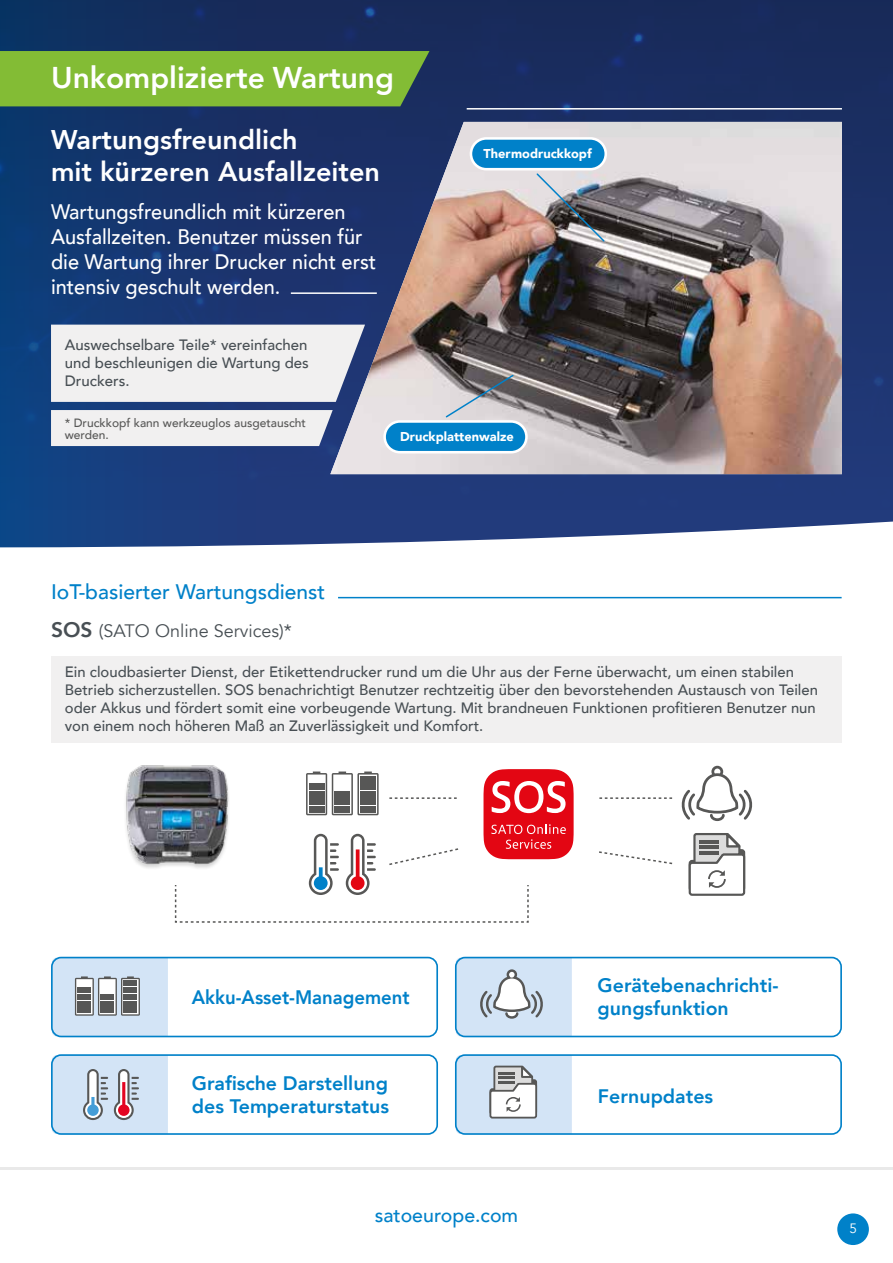
<style>
.page{position:relative;width:893px;height:1263px;background:#fff}
.page>*{position:absolute;margin:0;border:0;box-sizing:border-box;transform-origin:0 0}
.t1{font:800 30px "Avenir";color:#fff}
.t2{font:800 27px/32.4px "Avenir";color:#fff}
.t3{font:500 21px/25.2px "Avenir";color:#fff;scale:.95 1}
.t4{font:500 21px "Avenir";color:#0081c9}
.t5{font:800 19.5px/23.4px "Avenir";color:#0081c9}
.t6{font:800 19.5px "Avenir";color:#0081c9;scale:.95 1}
.t7{font:500 19.5px "Avenir";color:#0081c9}
.t8{font:18px "Avenir";color:#484f54}
.t9{font:500 15px/18px "Avenir";color:#484f54;text-align:justify}
.t10{font:13.5px "Avenir";color:#fff}
.t11{font:900 12.75px "Avenir";color:#fff}
.t12{font:500 12px/12px "Avenir";color:#575756}
.s1{font-weight:800;font-size:21px}
</style>
<div class="page">
<hr style="left:0;top:1167px;width:893px;height:2px;background:#e9e9e9">
<div style="left:837px;top:1213px;width:32px;height:32px;background:#0081c9;border-radius:50%"></div>
<svg style="left:0;top:514px;width:893px;height:33px"></svg>
<img style="left:0;top:0;width:893px;height:514px">
<div style="left:0;top:51px;width:429px;height:55px;background:#83bc35"></div>
<div style="left:51px;top:410px;width:279px;height:36px;background:#f1f0f0"></div>
<hr style="left:467px;top:108px;width:375px;height:2px;background:#fff">
<img style="left:330px;top:122px;width:512px;height:352px">
<div style="left:51px;top:325px;width:314px;height:77px;background:#f1f0f0"></div>
<hr style="left:291px;top:292px;width:86px;height:2px;background:#fff">
<hr style="left:338px;top:597px;width:504px;height:1px;background:#0081c9">
<div style="left:51px;top:656px;width:791px;height:87px;background:#f1f0f0"></div>
<div style="left:471px;top:138px;width:135px;height:31px;background:#0081c9;border-radius:15px"></div>
<div style="left:470px;top:137px;width:137px;height:33px;border:3px solid #fff;border-radius:15px"></div>
<div style="left:385px;top:421px;width:141px;height:31px;background:#0081c9;border-radius:15px"></div>
<div style="left:383px;top:420px;width:145px;height:33px;border:3px solid #fff;border-radius:15px"></div>
<img style="left:535px;top:172px;width:71px;height:71px">
<svg style="left:444px;top:373px;width:71px;height:46px;background:#a5a4a8"></svg>
<svg style="left:681px;top:765px;width:72px;height:56px"></svg>
<svg style="left:688px;top:833px;width:58px;height:63px"></svg>
<hr style="left:699px;top:841px;width:20px;height:3px;background:#575756">
<hr style="left:699px;top:846px;width:20px;height:3px;background:#575756">
<hr style="left:699px;top:851px;width:20px;height:3px;background:#575756">
<svg style="left:599px;top:797px;width:73px;height:2px"></svg>
<svg style="left:599px;top:851px;width:74px;height:14px"></svg>
<svg style="left:174px;top:769px;width:400px;height:154px"></svg>
<svg style="left:51px;top:956px;width:791px;height:179px"></svg>
<svg style="left:456px;top:957px;width:116px;height:79px;background:#c7d9ea"></svg>
<svg style="left:456px;top:1055px;width:116px;height:79px;background:#c8d8e8"></svg>
<div style="left:112px;top:750px;width:131px;height:128px;background:#fff"></div>
<img style="left:125px;top:765px;width:104px;height:102px">
<h1 class="t1" style="left:51px;top:54px;width:344px">Unkomplizierte Wartung</h1>
<h2 class="t2" style="left:51px;top:123px;width:331px">Wartungsfreundlich<br>mit kürzeren Ausfallzeiten</h2>
<h3 class="t3" style="left:51px;top:198px;width:344px">Wartungsfreundlich mit kürzeren Ausfallzeiten. Benutzer müssen für die Wartung ihrer Drucker nicht erst intensiv geschult werden.</h3>
<p class="t11" style="left:484px;top:143px;width:110px">Thermodruckkopf</p>
<p class="t9" style="left:65px;top:335px;width:246px">Auswechselbare Teile* vereinfachen und beschleunigen die Wartung des Druckers.</p>
<p class="t12" style="left:65px;top:416px;width:243px">* Druckkopf kann werkzeuglos ausgetauscht werden.</p>
<p class="t11" style="left:400px;top:426px;width:115px">Druckplattenwalze</p>
<h3 class="t4" style="left:51px;top:573px;width:276px">IoT-basierter Wartungsdienst</h3>
<p class="t8" style="left:51px;top:620px;width:242px"><span class="s1">SOS</span> (SATO Online Services)*</p>
<p class="t9" style="left:65px;top:662px;width:755px;text-align:left">Ein cloudbasierter Dienst, der Etikettendrucker rund um die Uhr aus der Ferne überwacht, um einen stabilen Betrieb sicherzustellen. SOS benachrichtigt Benutzer rechtzeitig über den bevorstehenden Austausch von Teilen oder Akkus und fördert somit eine vorbeugende Wartung. Mit brandneuen Funktionen profitieren Benutzer nun von einem noch höheren Maß an Zuverlässigkeit und Komfort.</p>
<h3 class="t6" style="left:192px;top:982px;width:231px">Akku-Asset-Management</h3>
<h3 class="t5" style="left:192px;top:1071px;width:199px">Grafische Darstellung des Temperaturstatus</h3>
<h3 class="t7" style="left:375px;top:1198px;width:145px">satoeurope.com</h3>
<h3 class="t5" style="left:598px;top:973px;width:182px">Gerätebenachrichti&shy;gungsfunktion</h3>
<h3 class="t5" style="left:598px;top:1085px;width:117px">Fernupdates</h3>
<p class="t10" style="left:849px;top:1220px;width:9px">5</p>
</div>
